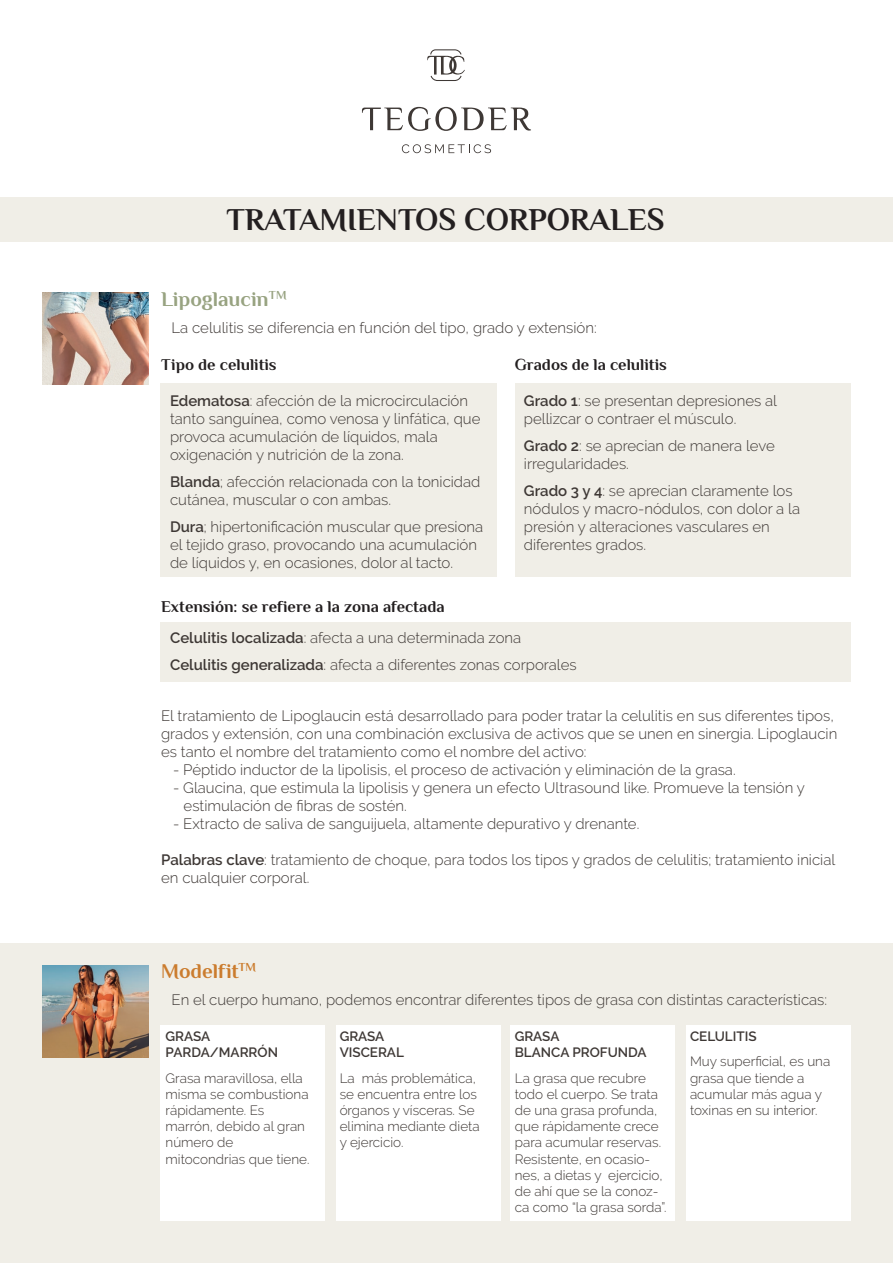
<style>
.page{position:relative;width:893px;height:1263px;background:#fff}
.page>*{position:absolute;margin:0;border:0;box-sizing:border-box;transform-origin:0 0}
.t1{font:700 31.8px "Philosopher";color:#231f20}
.t2{font:700 21px "Philosopher";color:#98a381}
.t3{font:700 21px "Philosopher";color:#cb7c2e}
.t4{font:700 16.5px "Philosopher";color:#231f20}
.t5{font:300 15px/18px "Raleway";color:#3e3835}
.t6{font:300 13.5px/16.2px "Raleway";color:#3e3835}
.t7{font:600 13.5px/16.2px "Raleway";color:#3e3835}
.s1{font-weight:600}
</style>
<div class="page">
<div style="left:160px;top:383px;width:337px;height:193px;background:#f0eee7"></div>
<div style="left:160px;top:622px;width:690px;height:60px;background:#f0eee7"></div>
<div style="left:0;top:943px;width:893px;height:320px;background:#f0eee7"></div>
<div style="left:515px;top:383px;width:335px;height:193px;background:#f0eee7"></div>
<div style="left:0;top:197px;width:893px;height:44px;background:#f0eee7"></div>
<svg style="left:427px;top:49px;width:38px;height:32px"></svg>
<svg style="left:362px;top:107px;width:169px;height:24px"></svg>
<svg style="left:402px;top:144px;width:89px;height:9px"></svg>
<img style="left:43px;top:293px;width:106px;height:92px">
<div style="left:160px;top:1025px;width:165px;height:196px;background:#fff"></div>
<div style="left:336px;top:1025px;width:165px;height:196px;background:#fff"></div>
<div style="left:510px;top:1025px;width:165px;height:196px;background:#fff"></div>
<div style="left:686px;top:1025px;width:164px;height:196px;background:#fff"></div>
<img style="left:43px;top:965px;width:106px;height:92px">
<h1 class="t1" style="left:227px;top:199px;width:440px">TRATAMIENTOS CORPORALES</h1>
<h2 class="t2" style="left:161px;top:285px;width:127px">Lipoglaucin<sup>TM</sup></h2>
<p class="t5" style="left:172px;top:318px;width:427px">La celulitis se diferencia en función del tipo, grado y extensión:</p>
<p class="t4" style="left:161px;top:353px;width:117px">Tipo de celulitis</p>
<p class="t4" style="left:515px;top:353px;width:154px">Grados de la celulitis</p>
<p class="t5" style="left:170px;top:392px;width:312px"><span class="s1">Edematosa</span>: afección de la microcirculación tanto sanguínea, como venosa y linfática, que provoca acumulación de líquidos, mala oxigenación y nutrición de la zona.</p>
<p class="t5" style="left:170px;top:473px;width:312px"><span class="s1">Blanda</span>; afección relacionada con la tonicidad cutánea, muscular o con ambas.</p>
<p class="t5" style="left:170px;top:518px;width:315px"><span class="s1">Dura</span>; hipertonificación muscular que presiona el tejido graso, provocando una acumulación de líquidos y, en ocasiones, dolor al tacto.</p>
<p class="t4" style="left:161px;top:596px;width:285px">Extensión: se refiere a la zona afectada</p>
<p class="t5" style="left:170px;top:624px;width:408px;line-height:27px"><span class="s1">Celulitis localizada</span>: afecta a una determinada zona<br><span class="s1">Celulitis generalizada</span>: afecta a diferentes zonas corporales</p>
<p class="t5" style="left:524px;top:392px;width:255px"><span class="s1">Grado 1</span>: se presentan depresiones al pellizcar o contraer el músculo.</p>
<p class="t5" style="left:524px;top:437px;width:252px"><span class="s1">Grado 2</span>: se aprecian de manera leve irregularidades.</p>
<p class="t5" style="left:524px;top:482px;width:278px"><span class="s1">Grado 3 y 4</span>: se aprecian claramente los nódulos y macro-nódulos, con dolor a la presión y alteraciones vasculares en diferentes grados.</p>
<p class="t5" style="left:161px;top:707px;width:678px">El tratamiento de Lipoglaucin está desarrollado para poder tratar la celulitis en sus diferentes tipos, grados y extensión, con una combinación exclusiva de activos que se unen en sinergia. Lipoglaucin es tanto el nombre del tratamiento como el nombre del activo:</p>
<p class="t5" style="left:173px;top:761px;width:564px">- Péptido inductor de la lipolisis, el proceso de activación y eliminación de la grasa.</p>
<p class="t5" style="left:184px;top:779px;width:623px;text-indent:-10px">- Glaucina, que estimula la lipolisis y genera un efecto Ultrasound like. Promueve la tensión y estimulación de fibras de sostén.</p>
<p class="t5" style="left:173px;top:815px;width:468px">- Extracto de saliva de sanguijuela, altamente depurativo y drenante.</p>
<p class="t5" style="left:161px;top:851px;width:676px"><span class="s1">Palabras clave</span>: tratamiento de choque, para todos los tipos y grados de celulitis; tratamiento inicial en cualquier corporal.</p>
<h2 class="t3" style="left:161px;top:957px;width:97px">Modelfit<sup>TM</sup></h2>
<p class="t5" style="left:172px;top:991px;width:657px">En el cuerpo humano, podemos encontrar diferentes tipos de grasa con distintas características:</p>
<p class="t7" style="left:166px;top:1028px;width:114px">GRASA<br>PARDA/MARRÓN</p>
<p class="t6" style="left:166px;top:1069px;width:145px">Grasa maravillosa, ella misma se combustiona rápidamente. Es marrón, debido al gran número de mitocondrias que tiene.</p>
<p class="t7" style="left:690px;top:1028px;width:68px">CELULITIS</p>
<p class="t6" style="left:690px;top:1053px;width:142px">Muy superficial, es una grasa que tiende a acumular más agua y toxinas en su interior.</p>
<p class="t7" style="left:340px;top:1028px;width:66px">GRASA<br>VISCERAL</p>
<p class="t6" style="left:340px;top:1069px;width:142px">La más problemática, se encuentra entre los órganos y vísceras. Se elimina mediante dieta y ejercicio.</p>
<p class="t7" style="left:515px;top:1028px;width:133px">GRASA<br>BLANCA PROFUNDA</p>
<p class="t6" style="left:515px;top:1069px;width:153px">La grasa que recubre todo el cuerpo. Se trata de una grasa profunda, que rápidamente crece para acumular reservas.<br>Resistente, en ocasio&shy;nes, a dietas y ejercicio, de ahí que se la conoz&shy;ca como “la grasa sorda”.</p>
</div>
